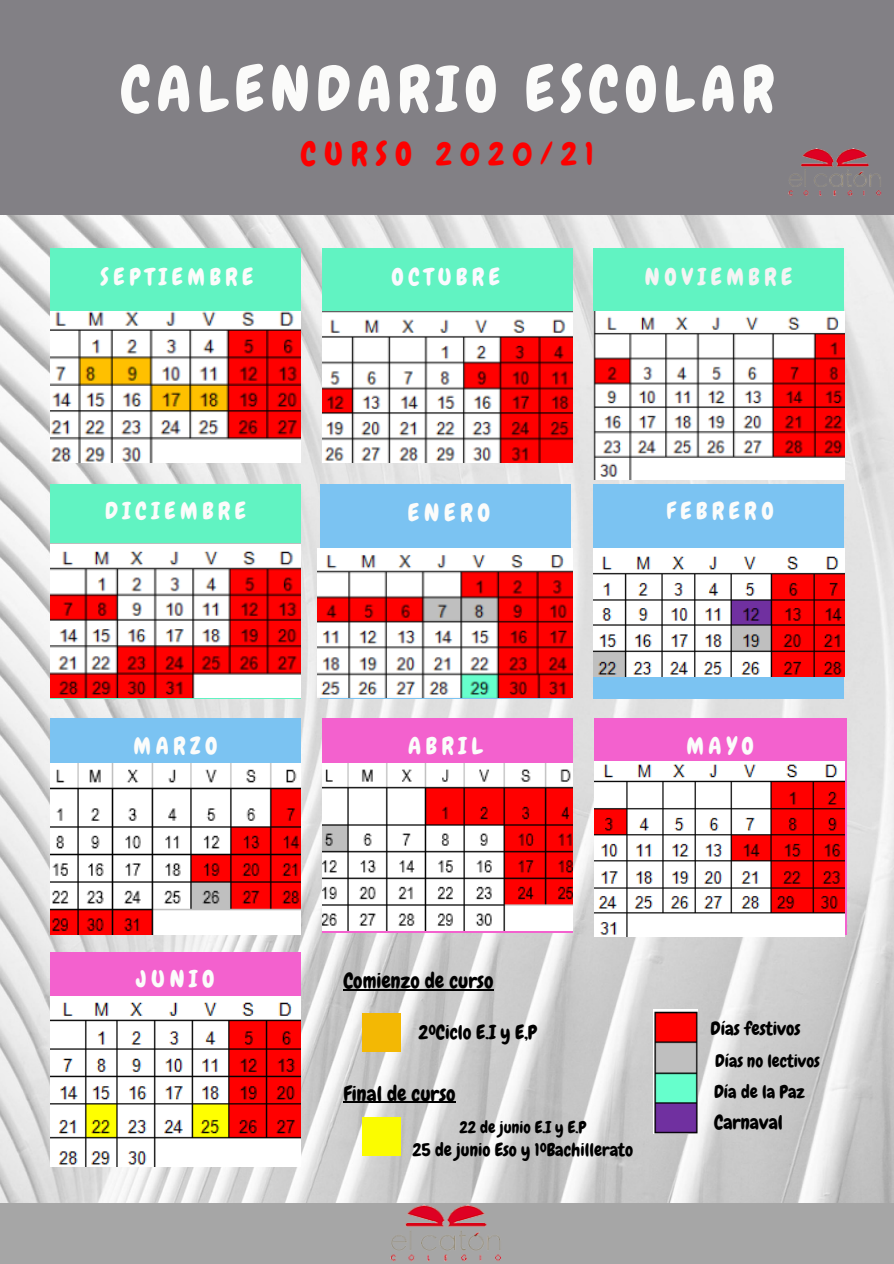
<style>
.page{position:relative;width:894px;height:1264px;background:#fff}
.page>*{position:absolute;margin:0;border:0;box-sizing:border-box;transform-origin:0 0}
.t1{font:62.55px "Chewy";letter-spacing:.1em;color:#fbfbfa}
.t2{font:32.25px "Chewy";letter-spacing:.25em;color:#fc0000}
.t3{font:24.15px "Chewy";letter-spacing:.2em;color:#fbfcfb}
.t4{font:23.55px "Chewy";letter-spacing:.2em;color:#fbfcfb}
.t5{font:23.55px "Chewy";letter-spacing:.2em;color:#f4f4f4}
.t6{font:23.55px "Chewy";letter-spacing:.2em;color:#fafaff}
.t7{font:21px "Chewy";color:#000}
.t8{font:19.5px "Chewy";color:#000}
.t9{font:18.6px "Chewy";color:#000}
.t10{font:18px "Chewy";color:#000}
.t11{font:17.55px "Chewy";color:#000}
.t12{font:16.5px "Chewy";color:#000}
</style>
<div class="page">
<img style="left:0;top:214px;width:893px;height:989px">
<div style="left:51px;top:248px;width:250px;height:214px;background:#61f3c2"></div>
<div style="left:322px;top:248px;width:250px;height:214px;background:#61f3c2"></div>
<div style="left:593px;top:248px;width:250px;height:214px;background:#61f3c2"></div>
<div style="left:51px;top:484px;width:250px;height:214px;background:#61f3c2"></div>
<div style="left:593px;top:484px;width:250px;height:214px;background:#7bc3f2"></div>
<div style="left:51px;top:718px;width:250px;height:214px;background:#7bc3f2"></div>
<div style="left:322px;top:718px;width:250px;height:214px;background:#f361ce"></div>
<div style="left:593px;top:718px;width:253px;height:216px;background:#f361ce"></div>
<div style="left:51px;top:952px;width:250px;height:214px;background:#f361ce"></div>
<div style="left:0;top:0;width:893px;height:214px;background:#828085"></div>
<div style="left:0;top:1203px;width:893px;height:60px;background:#a6a6a6"></div>
<img style="left:390px;top:1175px;width:111px;height:87px">
<img style="left:788px;top:148px;width:93px;height:48px">
<img style="left:51px;top:312px;width:250px;height:151px">
<img style="left:593px;top:312px;width:250px;height:168px">
<img style="left:653px;top:1009px;width:44px;height:124px">
<img style="left:51px;top:543px;width:250px;height:154px">
<div style="left:320px;top:484px;width:250px;height:214px;background:#7bc3f2"></div>
<img style="left:317px;top:548px;width:255px;height:150px">
<img style="left:593px;top:548px;width:250px;height:129px">
<img style="left:51px;top:763px;width:250px;height:171px">
<img style="left:322px;top:763px;width:250px;height:168px">
<img style="left:594px;top:761px;width:250px;height:175px">
<img style="left:51px;top:996px;width:250px;height:170px">
<div style="left:361px;top:1013px;width:39px;height:39px;background:#f3b804"></div>
<div style="left:361px;top:1117px;width:39px;height:39px;background:#fbfc00"></div>
<img style="left:322px;top:312px;width:250px;height:151px">
<hr style="left:343px;top:989px;width:150px;height:1px;background:#000">
<hr style="left:343px;top:1101px;width:112px;height:1px;background:#000">
<p class="t1" style="left:121px;top:49px;width:654px">CALENDARIO ESCOLAR</p>
<p class="t2" style="left:301px;top:134px;width:294px">CURSO 2020/21</p>
<p class="t4" style="left:101px;top:262px;width:154px">SEPTIEMBRE</p>
<p class="t6" style="left:391px;top:262px;width:110px">OCTUBRE</p>
<p class="t5" style="left:644px;top:262px;width:149px">NOVIEMBRE</p>
<p class="t4" style="left:105px;top:496px;width:142px">DICIEMBRE</p>
<p class="t4" style="left:666px;top:496px;width:109px">FEBRERO</p>
<p class="t3" style="left:408px;top:497px;width:84px">ENERO</p>
<p class="t4" style="left:133px;top:731px;width:85px">MARZO</p>
<p class="t4" style="left:408px;top:731px;width:76px">ABRIL</p>
<p class="t4" style="left:686px;top:731px;width:69px">MAYO</p>
<p class="t4" style="left:136px;top:963px;width:80px">JUNIO</p>
<p class="t7" style="left:343px;top:967px;width:151px">Comienzo de curso</p>
<p class="t8" style="left:418px;top:1020px;width:120px">2ºCiclo E.I y E,P</p>
<p class="t7" style="left:343px;top:1080px;width:114px">Final de curso</p>
<p class="t12" style="left:459px;top:1116px;width:128px">22 de junio E.I y E.P</p>
<p class="t10" style="left:412px;top:1138px;width:222px">25 de junio Eso y 1ºBachillerato</p>
<p class="t9" style="left:710px;top:1017px;width:92px">Días festivos</p>
<p class="t11" style="left:715px;top:1049px;width:106px">Días no lectivos</p>
<p class="t10" style="left:714px;top:1079px;width:92px">Día de la Paz</p>
<p class="t8" style="left:714px;top:1110px;width:70px">Carnaval</p>
</div>
